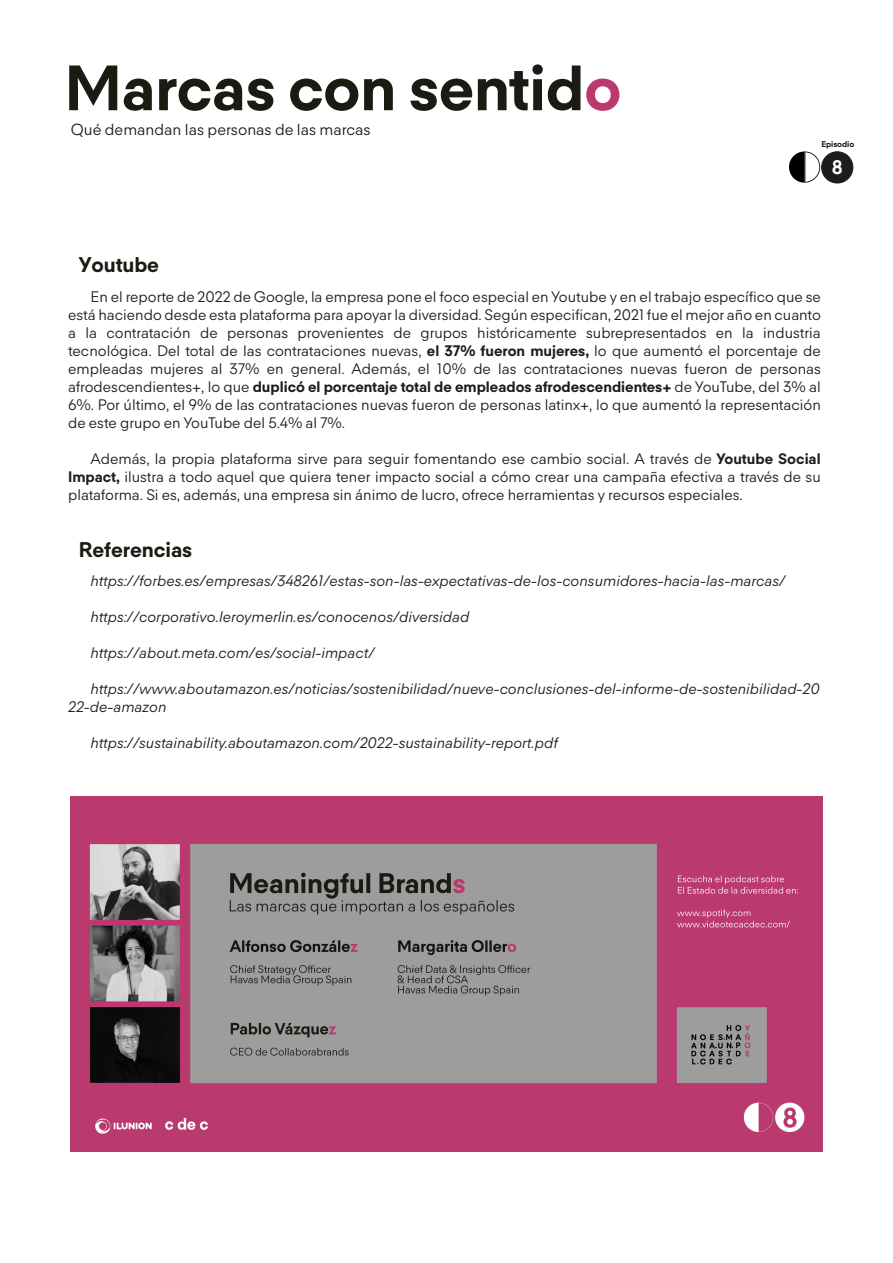
<style>
.page{position:relative;width:893px;height:1263px;background:#fff}
.page>*{position:absolute;margin:0;border:0;box-sizing:border-box;transform-origin:0 0}
.t1{font:700 63px "Creativa";letter-spacing:-.005em;color:#1b1a13}
.t2{font:700 21px "Creativa";letter-spacing:-.005em;color:#1b1a13}
.t3{font:700 19.35px "Creativa";color:#fff}
.t4{font:15.75px "Creativa";color:#1d1d1b}
.t5{font:15px/18px "Creativa";color:#1d1d1b;text-align:justify}
.t6{font:italic 15px/18px "Creativa";color:#1d1d1b}
.t7{font:700 8.25px "Creativa";letter-spacing:-.005em;color:#1b1a14}
.s1{color:#ba396f}
.s2{font-weight:700}
</style>
<div class="page">
<div style="left:822px;top:152px;width:31px;height:31px;background:#1d1e1c;border-radius:50%"></div>
<div style="left:821px;top:152px;width:32px;height:31px;border:1px solid #1d1e1c;border-radius:50%"></div>
<svg style="left:789px;top:151px;width:31px;height:32px"></svg>
<img style="left:70px;top:796px;width:753px;height:355px">
<h1 class="t1" style="left:65px;top:42px;width:558px">Marcas con sentid<span class="s1">o</span></h1>
<p class="t4" style="left:71px;top:118px;width:301px">Qué demandan las personas de las marcas</p>
<p class="t7" style="left:821px;top:138px;width:34px">Episodio</p>
<p class="t3" style="left:832px;top:153px;width:12px">8</p>
<h2 class="t2" style="left:79px;top:250px;width:82px">Youtube</h2>
<p class="t5" style="left:68px;top:286px;width:754px;text-indent:22px">En el reporte de 2022 de Google, la empresa pone el foco especial en Youtube y en el trabajo específico que se está haciendo desde esta plataforma para apoyar la diversidad. Según especifican, 2021 fue el mejor año en cuanto a la contratación de personas provenientes de grupos históricamente subrepresentados en la industria tecnológica. Del total de las contrataciones nuevas, <span class="s2">el 37% fueron mujeres,</span> lo que aumentó el porcentaje de empleadas mujeres al 37% en general. Además, el 10% de las contrataciones nuevas fueron de personas afrodescendientes+, lo que <span class="s2">duplicó el porcentaje total de empleados afrodescendientes+</span> de YouTube, del 3% al 6%. Por último, el 9% de las contrataciones nuevas fueron de personas latinx+, lo que aumentó la representación de este grupo en YouTube del 5.4% al 7%.</p>
<p class="t5" style="left:68px;top:448px;width:754px;text-indent:22px">Además, la propia plataforma sirve para seguir fomentando ese cambio social. A través de <span class="s2">Youtube Social Impact,</span> ilustra a todo aquel que quiera tener impacto social a cómo crear una campaña efectiva a través de su plataforma. Si es, además, una empresa sin ánimo de lucro, ofrece herramientas y recursos especiales.</p>
<h2 class="t2" style="left:79px;top:534px;width:115px">Referencias</h2>
<p class="t6" style="left:91px;top:571px;width:696px">https://forbes.es/empresas/348261/estas-son-las-expectativas-de-los-consumidores-hacia-las-marcas/</p>
<p class="t6" style="left:91px;top:607px;width:380px">https://corporativo.leroymerlin.es/conocenos/diversidad</p>
<p class="t6" style="left:91px;top:643px;width:285px">https://about.meta.com/es/social-impact/</p>
<p class="t6" style="left:68px;top:679px;width:753px;text-indent:22px">https://www.aboutamazon.es/noticias/sostenibilidad/nueve-conclusiones-del-informe-de-sostenibilidad-20<br>22-de-amazon</p>
<p class="t6" style="left:91px;top:733px;width:469px">https://sustainability.aboutamazon.com/2022-sustainability-report.pdf</p>
</div>
